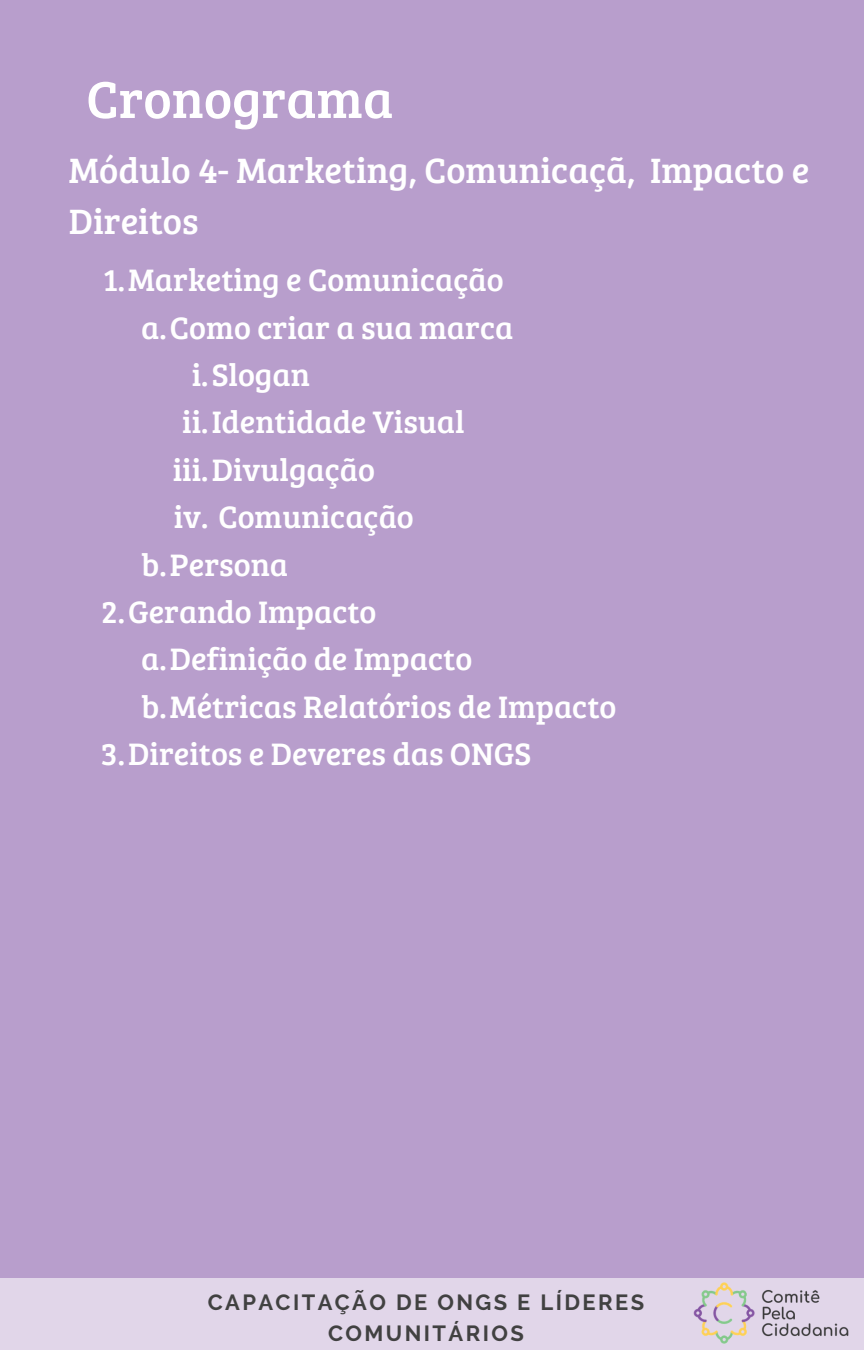
<style>
.page{position:relative;width:864px;height:1350px;background:#b89ecc}
.page>*{position:absolute;margin:0;border:0;box-sizing:border-box;transform-origin:0 0}
.t1{font:53.55px "Bree Serif";color:#fff}
.t2{font:36.45px/50.9px "Bree Serif";color:#fff}
.t3{font:32.18px "Bree Serif";color:#fff}
.t4{font:700 21.82px/30.2px "Raleway";letter-spacing:.11em;color:#414141;text-align:center}
</style>
<div class="page">
<div style="left:0;top:1279px;width:864px;height:71px;background:#e1d6e9"></div>
<img style="left:693px;top:1283px;width:156px;height:61px">
<h1 class="t1" style="left:86px;top:60px;width:308px">Cronograma</h1>
<p class="t2" style="left:69px;top:144px;width:742px">Módulo 4- Marketing, Comunicaçã, Impacto e<br>Direitos</p>
<p class="t3" style="left:103px;top:256px;width:402px">1.Marketing e Comunicação</p>
<p class="t3" style="left:141px;top:304px;width:374px">a.Como criar a sua marca</p>
<p class="t3" style="left:192px;top:351px;width:120px">i.Slogan</p>
<p class="t3" style="left:182px;top:399px;width:284px">ii.Identidade Visual</p>
<p class="t3" style="left:173px;top:446px;width:204px">iii.Divulgação</p>
<p class="t3" style="left:174px;top:494px;width:242px">iv. Comunicação</p>
<p class="t3" style="left:142px;top:541px;width:148px">b.Persona</p>
<p class="t3" style="left:101px;top:588px;width:277px">2.Gerando Impacto</p>
<p class="t3" style="left:141px;top:636px;width:333px">a.Definição de Impacto</p>
<p class="t3" style="left:142px;top:683px;width:476px">b.Métricas Relatórios de Impacto</p>
<p class="t3" style="left:101px;top:731px;width:432px">3.Direitos e Deveres das ONGS</p>
<p class="t4" style="left:208px;top:1288px;width:438px">CAPACITAÇÃO DE ONGS E LÍDERES<br>COMUNITÁRIOS</p>
</div>
